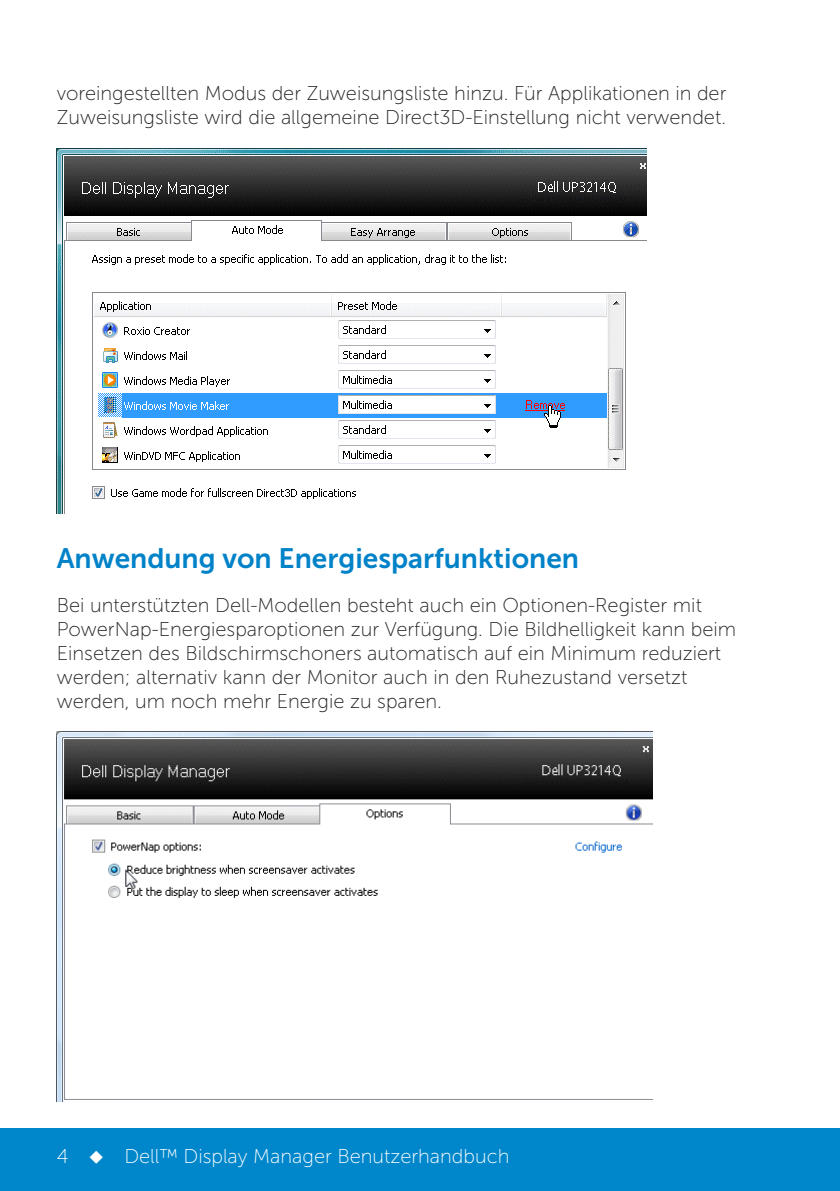
<style>
.page{position:relative;width:840px;height:1191px;background:#fff}
.page>*{position:absolute;margin:0;border:0;box-sizing:border-box;transform-origin:0 0}
.t1{font:28px "Museo Sans For Dell 700";color:#0082c8}
.t2{font:20px/24px "Museo Sans For Dell 100";color:#231f20}
.t3{font:20px "Museo Sans For Dell 100";color:#fff}
</style>
<div class="page">
<div style="left:0;top:1128px;width:839px;height:63px;background:#0087cb"></div>
<img style="left:57px;top:148px;width:589px;height:366px">
<img style="left:57px;top:731px;width:595px;height:370px">
<p class="t2" style="left:57px;top:81px;width:670px">voreingestellten Modus der Zuweisungsliste hinzu. Für Applikationen in der<br>Zuweisungsliste wird die allgemeine Direct3D-Einstellung nicht verwendet.</p>
<p class="t1" style="left:57px;top:542px;width:523px">Anwendung von Energiesparfunktionen</p>
<p class="t2" style="left:57px;top:593px;width:680px">Bei unterstützten Dell-Modellen besteht auch ein Optionen-Register mit PowerNap-Energiesparoptionen zur Verfügung. Die Bildhelligkeit kann beim Einsetzen des Bildschirmschoners automatisch auf ein Minimum reduziert werden; alternativ kann der Monitor auch in den Ruhezustand versetzt werden, um noch mehr Energie zu sparen.</p>
<p class="t3" style="left:57px;top:1145px;width:454px">4 ◆ Dell™ Display Manager Benutzerhandbuch</p>
</div>
